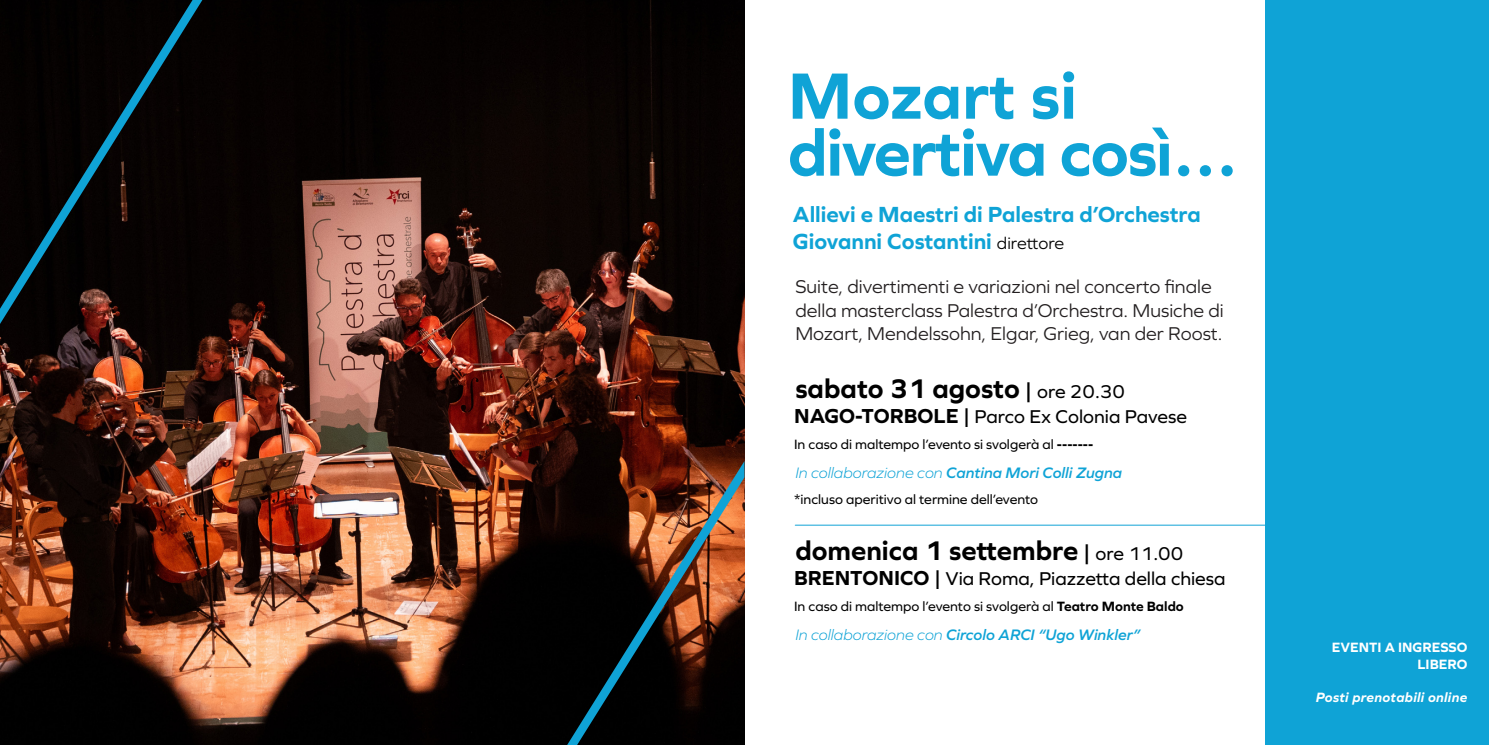
<style>
.page{position:relative;width:1489px;height:745px;background:#fff}
.page>*{position:absolute;margin:0;border:0;box-sizing:border-box;transform-origin:0 0}
.t1{font:700 67.9px/56.9px "Graphie";letter-spacing:-.02em;color:#0fa3d6}
.t2{font:700 28px "Graphie";color:#000}
.t3{font:700 22.75px "Graphie";color:#0fa3d6}
.t4{font:19.25px/23.1px "Graphie";color:#231f20}
.t5{font:19.25px "Graphie";color:#000}
.t6{font:italic 600 15.75px "Graphie";color:#0fa3d6}
.t7{font:14px "Graphie";color:#000}
.t8{font:italic 700 14px "Graphie";letter-spacing:.02em;color:#fff}
.t9{font:700 14px/16.8px "Graphie";color:#fff;text-align:right}
.s1{font-weight:400;font-size:17.5px;color:#000}
.s2{font-size:22.4px}
.s3{font-weight:400;font-size:19.25px}
.s4{font-weight:700;font-size:21px}
.s5{font-weight:700}
.s6{font-weight:300}
</style>
<div class="page">
<img style="left:0;top:0;width:744px;height:744px">
<div style="left:1265px;top:0;width:223px;height:744px;background:#0fa3d6"></div>
<hr style="left:795px;top:524px;width:481px;height:1px;background:#0fa3d6">
<svg style="left:567px;top:460px;width:177px;height:284px;background:#382319"></svg>
<svg style="left:0;top:0;width:202px;height:324px;background:#080a0b"></svg>
<p class="t1" style="left:788px;top:66px;width:453px">Mozart si divertiva così…</p>
<p class="t3" style="left:792px;top:201px;width:409px">Allievi e Maestri di Palestra d’Orchestra</p>
<p class="t3" style="left:792px;top:228px;width:273px">Giovanni Costantini <span class="s1">direttore</span></p>
<p class="t4" style="left:795px;top:275px;width:430px">Suite, divertimenti e variazioni nel concerto finale della masterclass Palestra d’Orchestra. Musiche di<br>Mozart, Mendelssohn, Elgar, Grieg, van der Roost.</p>
<p class="t2" style="left:795px;top:371px;width:331px">sabato 31 agosto <span class="s2">|</span> <span class="s3">ore 20.30</span></p>
<p class="t5" style="left:794px;top:405px;width:394px"><span class="s4">NAGO-TORBOLE |</span> Parco Ex Colonia Pavese</p>
<p class="t7" style="left:794px;top:436px;width:300px">In caso di maltempo l’evento si svolgerà al <span class="s5">-------</span></p>
<p class="t6" style="left:795px;top:463px;width:328px"><span class="s6">In collaborazione con</span> Cantina Mori Colli Zugna</p>
<p class="t7" style="left:794px;top:491px;width:246px">*incluso aperitivo al termine dell’evento</p>
<p class="t2" style="left:795px;top:533px;width:389px">domenica 1 settembre <span class="s2">|</span> <span class="s3">ore 11.00</span></p>
<p class="t5" style="left:794px;top:567px;width:433px"><span class="s4">BRENTONICO |</span> Via Roma, Piazzetta della chiesa</p>
<p class="t7" style="left:794px;top:598px;width:391px">In caso di maltempo l’evento si svolgerà al <span class="s5">Teatro Monte Baldo</span></p>
<p class="t6" style="left:795px;top:625px;width:346px"><span class="s6">In collaborazione con</span> Circolo ARCI “Ugo Winkler”</p>
<p class="t9" style="left:1331px;top:638px;width:137px">EVENTI A INGRESSO<br>LIBERO</p>
<p class="t8" style="left:1315px;top:688px;width:153px">Posti prenotabili online</p>
</div>
